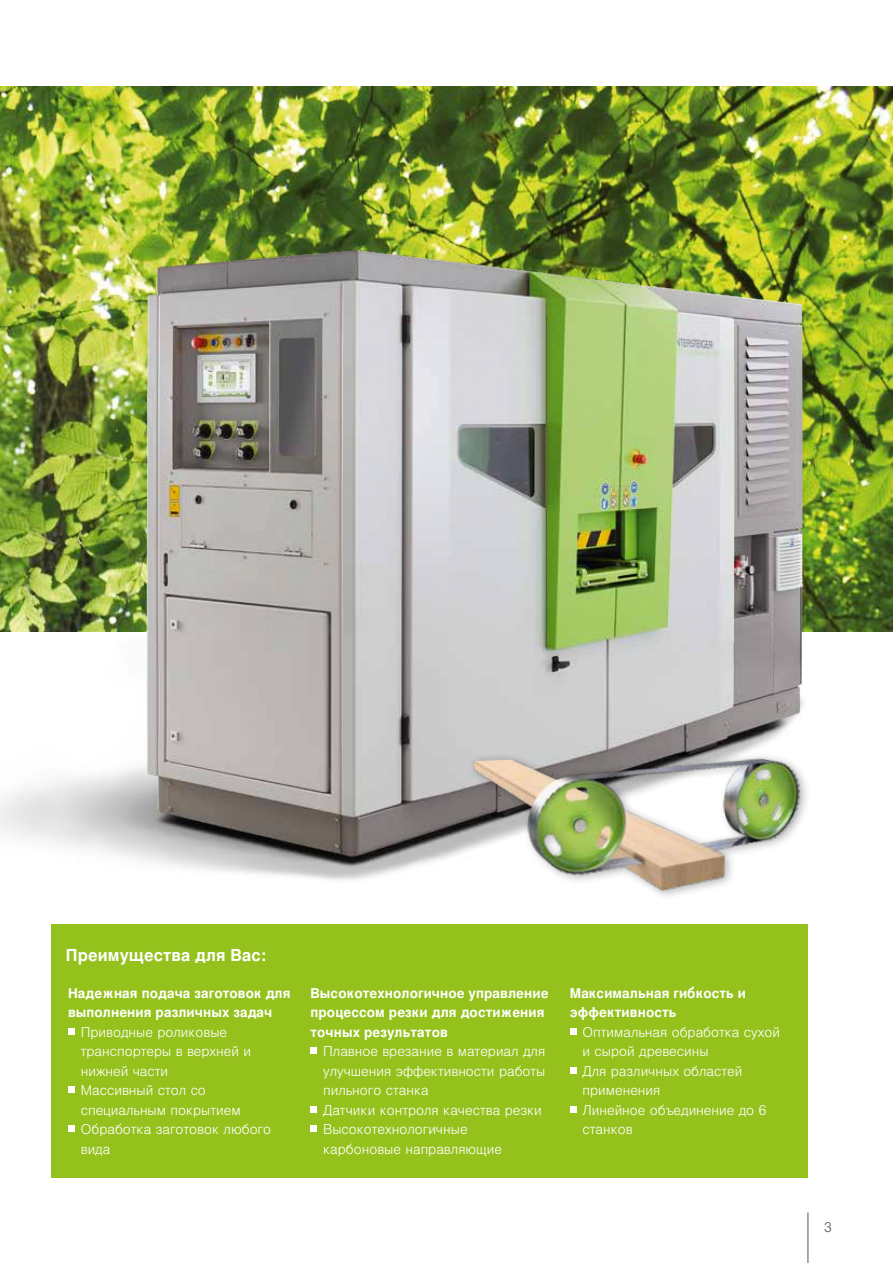
<style>
.page{position:relative;width:893px;height:1263px;background:#fff}
.page>*{position:absolute;margin:0;border:0;box-sizing:border-box;transform-origin:0 0}
.t1{font:700 16.5px "Nimbus San LOT";letter-spacing:.01em;color:#fff}
.t2{font:300 13.5px/19.5px "Nimbus San LOT";color:#fff}
.t3{font:700 13.5px/19.5px "Nimbus San LOT";letter-spacing:.01em;color:#fff}
.t4{font:300 13.5px "Nimbus San LOT";color:#565656}
</style>
<div class="page">
<hr style="left:808px;top:1212px;width:1px;height:51px;background:#565656">
<img style="left:0;top:86px;width:893px;height:136px">
<img style="left:0;top:222px;width:893px;height:658px">
<img style="left:469px;top:747px;width:339px;height:149px">
<div style="left:51px;top:924px;width:757px;height:254px;background:#94c11c"></div>
<div style="left:68px;top:1028px;width:6px;height:7px;background:#fff"></div>
<svg style="left:68px;top:1087px;width:6px;height:6px"></svg>
<svg style="left:68px;top:1126px;width:6px;height:6px"></svg>
<div style="left:310px;top:1048px;width:7px;height:6px;background:#fff"></div>
<div style="left:310px;top:1106px;width:7px;height:7px;background:#fff"></div>
<div style="left:310px;top:1126px;width:7px;height:6px;background:#fff"></div>
<div style="left:570px;top:1028px;width:6px;height:7px;background:#fff"></div>
<div style="left:570px;top:1067px;width:6px;height:7px;background:#fff"></div>
<div style="left:570px;top:1106px;width:6px;height:7px;background:#fff"></div>
<p class="t1" style="left:66px;top:945px;width:202px">Преимущества для Вас:</p>
<p class="t3" style="left:68px;top:984px;width:224px">Надежная подача заготовок для выполнения различных задач</p>
<p class="t2" style="left:81px;top:1022px;width:192px">Приводные роликовые транспортеры в верхней и нижней части<br>Массивный стол со специальным покрытием<br>Обработка заготовок любого вида</p>
<p class="t3" style="left:310px;top:984px;width:240px">Высокотехнологичное управление процессом резки для достижения точных результатов</p>
<p class="t2" style="left:323px;top:1042px;width:224px">Плавное врезание в материал для улучшения эффективности работы пильного станка<br>Датчики контроля качества резки<br>Высокотехнологичные карбоновые направляющие</p>
<p class="t3" style="left:570px;top:984px;width:178px">Максимальная гибкость и эффективность</p>
<p class="t2" style="left:583px;top:1022px;width:199px">Оптимальная обработка сухой и сырой древесины<br>Для различных областей применения<br>Линейное объединение до 6 станков</p>
<p class="t4" style="left:824px;top:1219px;width:10px">3</p>
</div>
